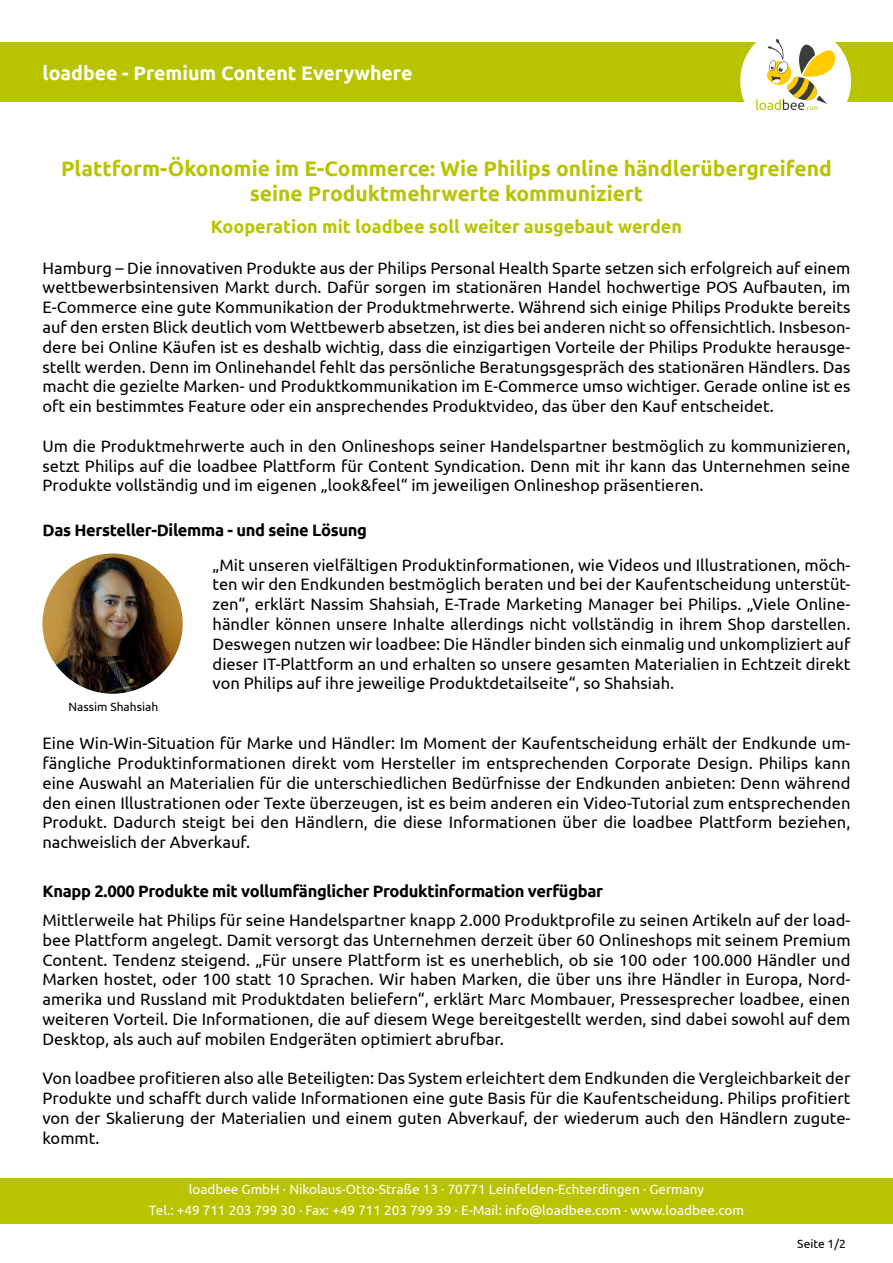
<style>
.page{position:relative;width:893px;height:1263px;background:#fff}
.page>*{position:absolute;margin:0;border:0;box-sizing:border-box;transform-origin:0 0}
.t1{font:700 21px/25.2px "Ubuntu";color:#b9c400;text-align:center}
.t2{font:700 19.5px "Ubuntu";color:#fff}
.t3{font:700 18px "Ubuntu";color:#b9c400}
.t4{font:16.5px/19.8px "Ubuntu";color:#000;text-align:justify}
.t5{font:700 16.5px "Ubuntu";letter-spacing:-.02em;color:#000}
.t6{font:13.5px/21px "Ubuntu";color:#fff;text-align:center}
.t7{font:12px "Ubuntu";color:#000}
</style>
<div class="page">
<div style="left:0;top:1178px;width:893px;height:46px;background:#b9c400"></div>
<div style="left:0;top:42px;width:893px;height:60px;background:#b9c400"></div>
<div style="left:740px;top:26px;width:111px;height:110px;background:#fff;border-radius:50%"></div>
<div style="left:751px;top:33px;width:90px;height:83px;background:#fff"></div>
<svg style="left:756px;top:39px;width:79px;height:71px"></svg>
<img style="left:42px;top:553px;width:141px;height:141px;border-radius:70px">
<p class="t2" style="left:43px;top:61px;width:371px">loadbee - Premium Content Everywhere</p>
<p class="t1" style="left:61px;top:156px;width:772px">Plattform-Ökonomie im E-Commerce: Wie Philips online händlerübergreifend seine Produktmehrwerte kommuniziert</p>
<p class="t3" style="left:211px;top:216px;width:472px">Kooperation mit loadbee soll weiter ausgebaut werden</p>
<p class="t4" style="left:43px;top:257px;width:809px">Hamburg – Die innovativen Produkte aus der Philips Personal Health Sparte setzen sich erfolgreich auf einem wettbewerbsintensiven Markt durch. Dafür sorgen im stationären Handel hochwertige POS Aufbauten, im E-Commerce eine gute Kommunikation der Produktmehrwerte. Während sich einige Philips Produkte bereits auf den ersten Blick deutlich vom Wettbewerb absetzen, ist dies bei anderen nicht so offensichtlich. Insbeson&shy;dere bei Online Käufen ist es deshalb wichtig, dass die einzigartigen Vorteile der Philips Produkte herausge&shy;stellt werden. Denn im Onlinehandel fehlt das persönliche Beratungsgespräch des stationären Händlers. Das macht die gezielte Marken- und Produktkommunikation im E-Commerce umso wichtiger. Gerade online ist es oft ein bestimmtes Feature oder ein ansprechendes Produktvideo, das über den Kauf entscheidet.</p>
<p class="t4" style="left:43px;top:435px;width:809px">Um die Produktmehrwerte auch in den Onlineshops seiner Handelspartner bestmöglich zu kommunizieren, setzt Philips auf die loadbee Plattform für Content Syndication. Denn mit ihr kann das Unternehmen seine Produkte vollständig und im eigenen „look&amp;feel“ im jeweiligen Onlineshop präsentieren.</p>
<p class="t5" style="left:43px;top:520px;width:326px">Das Hersteller-Dilemma - und seine Lösung</p>
<p class="t7" style="left:69px;top:700px;width:91px">Nassim Shahsiah</p>
<p class="t4" style="left:213px;top:554px;width:639px">„Mit unseren vielfältigen Produktinformationen, wie Videos und Illustrationen, möch&shy;ten wir den Endkunden bestmöglich beraten und bei der Kaufentscheidung unterstüt&shy;zen“, erklärt Nassim Shahsiah, E-Trade Marketing Manager bei Philips. „Viele Online&shy;händler können unsere Inhalte allerdings nicht vollständig in ihrem Shop darstellen.<br>Deswegen nutzen wir loadbee: Die Händler binden sich einmalig und unkompliziert auf dieser IT-Plattform an und erhalten so unsere gesamten Materialien in Echtzeit direkt von Philips auf ihre jeweilige Produktdetailseite“, so Shahsiah.</p>
<p class="t4" style="left:43px;top:733px;width:809px">Eine Win-Win-Situation für Marke und Händler: Im Moment der Kaufentscheidung erhält der Endkunde um&shy;fängliche Produktinformationen direkt vom Hersteller im entsprechenden Corporate Design. Philips kann eine Auswahl an Materialien für die unterschiedlichen Bedürfnisse der Endkunden anbieten: Denn während den einen Illustrationen oder Texte überzeugen, ist es beim anderen ein Video-Tutorial zum entsprechenden Produkt. Dadurch steigt bei den Händlern, die diese Informationen über die loadbee Plattform beziehen, nachweislich der Abverkauf.</p>
<p class="t5" style="left:43px;top:881px;width:562px">Knapp 2.000 Produkte mit vollumfänglicher Produktinformation verfügbar</p>
<p class="t4" style="left:42px;top:910px;width:810px">Mittlerweile hat Philips für seine Handelspartner knapp 2.000 Produktprofile zu seinen Artikeln auf der load&shy;bee Plattform angelegt. Damit versorgt das Unternehmen derzeit über 60 Onlineshops mit seinem Premium Content. Tendenz steigend. „Für unsere Plattform ist es unerheblich, ob sie 100 oder 100.000 Händler und Marken hostet, oder 100 statt 10 Sprachen. Wir haben Marken, die über uns ihre Händler in Europa, Nord&shy;amerika und Russland mit Produktdaten beliefern“, erklärt Marc Mombauer, Pressesprecher loadbee, einen weiteren Vorteil. Die Informationen, die auf diesem Wege bereitgestellt werden, sind dabei sowohl auf dem Desktop, als auch auf mobilen Endgeräten optimiert abrufbar.</p>
<p class="t4" style="left:42px;top:1068px;width:809px">Von loadbee profitieren also alle Beteiligten: Das System erleichtert dem Endkunden die Vergleichbarkeit der Produkte und schafft durch valide Informationen eine gute Basis für die Kaufentscheidung. Philips profitiert von der Skalierung der Materialien und einem guten Abverkauf, der wiederum auch den Händlern zugute&shy;kommt.</p>
<p class="t6" style="left:149px;top:1178px;width:597px">loadbee GmbH · Nikolaus-Otto-Straße 13 · 70771 Leinfelden-Echterdingen · Germany<br>Tel.: +49 711 203 799 30 · Fax: +49 711 203 799 39 · E-Mail: info@loadbee.com · www.loadbee.com</p>
<p class="t7" style="left:797px;top:1236px;width:50px">Seite 1/2</p>
</div>
